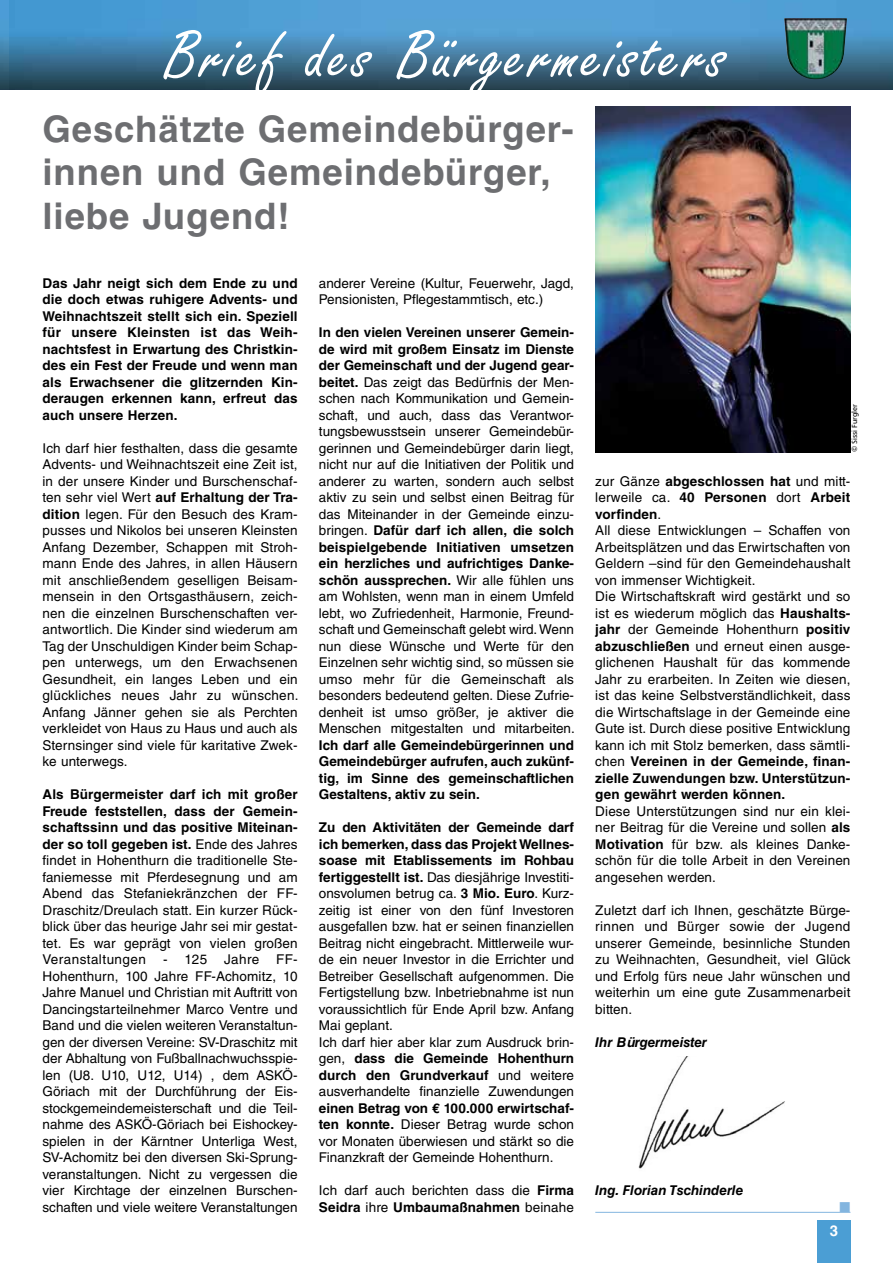
<style>
.page{position:relative;width:893px;height:1263px;background:#fff}
.page>*{position:absolute;margin:0;border:0;box-sizing:border-box;transform-origin:0 0}
.t1{font:72px "Freestyle Scr D";letter-spacing:.05em;color:#fff}
.t2{font:700 36.6px/43px "Helvetica LT Std";letter-spacing:.025em;color:#6d6e71}
.t3{font:700 15px "Helvetica LT Std";color:#fff}
.t4{font:14.25px "Zapf Dingbats";color:#83b5df}
.t5{font:13.5px/16.5px "Helvetica LT Std";color:#000;text-align:justify}
.t6{font:700 13.5px/16.5px "Helvetica LT Std";color:#000;text-align:justify}
.t7{font:italic 700 13.5px "Helvetica LT Std";color:#000}
.t8{font:7.5px "Humanist 777 BT Roman B";color:#000}
.s1{font-weight:700}
</style>
<div class="page">
<img style="left:9px;top:0;width:884px;height:89px">
<img style="left:0;top:0;width:9px;height:89px">
<img style="left:784px;top:18px;width:63px;height:62px">
<div style="left:817px;top:1220px;width:33px;height:43px;background:#4b9ed4"></div>
<hr style="left:595px;top:1212px;width:255px;height:1px;background:#83b5df">
<img style="left:638px;top:1057px;width:147px;height:112px">
<img style="left:595px;top:106px;width:255px;height:347px">
<h1 class="t1" style="left:166px;top:17px;width:562px">Brief des Bürgermeisters</h1>
<h2 class="t2" style="left:43px;top:107px;width:530px">Geschätzte Gemeindebürger&shy;innen und Gemeindebürger, liebe Jugend!</h2>
<p class="t6" style="left:43px;top:275px;width:257px">Das Jahr neigt sich dem Ende zu und die doch etwas ruhigere Advents- und Weihnachtszeit stellt sich ein. Speziell für unsere Kleinsten ist das Weih&shy;nachtsfest in Erwartung des Christkin&shy;des ein Fest der Freude und wenn man als Erwachsener die glitzernden Kin&shy;deraugen erkennen kann, erfreut das auch unsere Herzen.</p>
<p class="t5" style="left:43px;top:440px;width:258px">Ich darf hier festhalten, dass die gesamte Advents- und Weihnachtszeit eine Zeit ist, in der unsere Kinder und Burschenschaf&shy;ten sehr viel Wert <span class="s1">auf Erhaltung der Tra&shy;dition</span> legen. Für den Besuch des Kram&shy;pusses und Nikolos bei unseren Kleinsten Anfang Dezember, Schappen mit Stroh&shy;mann Ende des Jahres, in allen Häusern mit anschließendem geselligen Beisam&shy;mensein in den Ortsgasthäusern, zeich&shy;nen die einzelnen Burschenschaften ver&shy;antwortlich. Die Kinder sind wiederum am Tag der Unschuldigen Kinder beim Schap&shy;pen unterwegs, um den Erwachsenen Gesundheit, ein langes Leben und ein glückliches neues Jahr zu wünschen.<br>Anfang Jänner gehen sie als Perchten verkleidet von Haus zu Haus und auch als Sternsinger sind viele für karitative Zwec&shy;ke unterwegs.</p>
<p class="t5" style="left:43px;top:786px;width:257px"><span class="s1">Als Bürgermeister darf ich mit großer Freude feststellen, dass der Gemein&shy;schaftssinn und das positive Miteinan&shy;der so toll gegeben ist.</span> Ende des Jahres findet in Hohenthurn die traditionelle Ste&shy;faniemesse mit Pferdesegnung und am Abend das Stefaniekränzchen der FF-Draschitz/Dreulach statt. Ein kurzer Rück&shy;blick über das heurige Jahr sei mir gestat&shy;tet. Es war geprägt von vielen großen Veranstaltungen</p>
<p class="t5" style="left:43px;top:951px;width:257px;text-indent:234px">FF-Hohenthurn, 100 Jahre FF-Achomitz, 10<br>Jahre Manuel und Christian mit Auftritt von Dancingstarteilnehmer Marco Ventre und Band und die vielen weiteren Veranstaltun&shy;gen der diversen Vereine: SV-Draschitz mit der Abhaltung von Fußballnachwuchsspie&shy;len (U8. U10, U12, U14) , dem ASKÖ-Göriach mit der Durchführung der Eis&shy;stockgemeindemeisterschaft und die Teil&shy;nahme des ASKÖ-Göriach bei Eishockey&shy;spielen in der Kärntner Unterliga West, SV-Achomitz bei den diversen Ski-Sprung&shy;veranstaltungen. Nicht zu vergessen die vier Kirchtage der einzelnen Burschen&shy;schaften und viele weitere Veranstaltungen</p>
<p class="t5" style="left:163px;top:951px;width:46px">- 125</p>
<p class="t5" style="left:224px;top:951px;width:37px">Jahre</p>
<p class="t5" style="left:319px;top:275px;width:257px">anderer Vereine (Kultur, Feuerwehr, Jagd,<br>Pensionisten, Pflegestammtisch, etc.)</p>
<p class="t5" style="left:319px;top:324px;width:257px"><span class="s1">In den vielen Vereinen unserer Gemein&shy;de wird mit großem Einsatz im Dienste der Gemeinschaft und der Jugend gear&shy;beitet.</span> Das zeigt das Bedürfnis der Men&shy;schen nach Kommunikation und Gemein&shy;schaft, und auch, dass das Verantwor&shy;tungsbewusstsein unserer Gemeindebür&shy;gerinnen und Gemeindebürger darin liegt, nicht nur auf die Initiativen der Politik und anderer zu warten, sondern auch selbst aktiv zu sein und selbst einen Beitrag für das Miteinander in der Gemeinde einzu&shy;bringen. <span class="s1">Dafür darf ich allen, die solch beispielgebende Initiativen umsetzen ein herzliches und aufrichtiges Danke&shy;schön aussprechen.</span> Wir alle fühlen uns am Wohlsten, wenn man in einem Umfeld lebt, wo Zufriedenheit, Harmonie, Freund&shy;schaft und Gemeinschaft gelebt wird. Wenn nun diese Wünsche und Werte für den Einzelnen sehr wichtig sind, so müssen sie umso mehr für die Gemeinschaft als besonders bedeutend gelten. Diese Zufrie&shy;denheit ist umso größer, je aktiver die Menschen mitgestalten und mitarbeiten.</p>
<p class="t6" style="left:319px;top:736px;width:257px">Ich darf alle Gemeindebürgerinnen und Gemeindebürger aufrufen, auch zukünf&shy;tig, im Sinne des gemeinschaftlichen Gestaltens, aktiv zu sein.</p>
<p class="t5" style="left:319px;top:819px;width:257px;text-align:left"><span class="s1">Zu den Aktivitäten der Gemeinde darf ich bemerken, dass das Projekt Wellnes&shy;soase mit Etablissements im Rohbau fertiggestellt ist.</span> Das diesjährige Investiti&shy;onsvolumen betrug ca. <span class="s1">3 Mio. Euro</span>. Kurz&shy;zeitig ist einer von den fünf Investoren ausgefallen bzw. hat er seinen finanziellen Beitrag nicht eingebracht. Mittlerweile wur&shy;de ein neuer Investor in die Errichter und Betreiber Gesellschaft aufgenommen. Die Fertigstellung bzw. Inbetriebnahme ist nun voraussichtlich für Ende April bzw. Anfang Mai geplant.<br>Ich darf hier aber klar zum Ausdruck brin&shy;gen, <span class="s1">dass die Gemeinde Hohenthurn durch den Grundverkauf</span> und weitere ausverhandelte finanzielle Zuwendungen</p>
<p class="t5" style="left:319px;top:1099px;width:257px"><span class="s1">einen Betrag von € 100.000 erwirtschaf&shy;ten konnte.</span> Dieser Betrag wurde schon vor Monaten überwiesen und stärkt so die Finanzkraft der Gemeinde Hohenthurn.</p>
<p class="t5" style="left:319px;top:1182px;width:257px">Ich darf auch berichten dass die <span class="s1">Firma<br>Seidra</span> ihre <span class="s1">Umbaumaßnahmen</span> beinahe</p>
<p class="t8" style="left:850px;top:452px;width:49px;rotate:-90deg">© Sissi Furgler</p>
<p class="t5" style="left:595px;top:473px;width:257px;text-align:left">zur Gänze <span class="s1">abgeschlossen hat</span> und mitt&shy;lerweile ca. <span class="s1">40 Personen</span> dort <span class="s1">Arbeit vorfinden</span>.<br>All diese Entwicklungen – Schaffen von Arbeitsplätzen und das Erwirtschaften von Geldern –sind für den Gemeindehaushalt von immenser Wichtigkeit.<br>Die Wirtschaftskraft wird gestärkt und so ist es wiederum möglich das <span class="s1">Haushalts&shy;jahr</span> der Gemeinde Hohenthurn <span class="s1">positiv abzuschließen</span> und erneut einen ausge&shy;glichenen Haushalt für das kommende Jahr zu erarbeiten. In Zeiten wie diesen, ist das keine Selbstverständlichkeit, dass die Wirtschaftslage in der Gemeinde eine Gute ist. Durch diese positive Entwicklung kann ich mit Stolz bemerken, dass sämtli&shy;chen <span class="s1">Vereinen in der Gemeinde, finan&shy;zielle Zuwendungen bzw. Unterstützun&shy;gen gewährt werden können.</span></p>
<p class="t5" style="left:595px;top:803px;width:257px">Diese Unterstützungen sind nur ein klei&shy;ner Beitrag für die Vereine und sollen <span class="s1">als Motivation</span> für bzw. als kleines Danke&shy;schön für die tolle Arbeit in den Vereinen angesehen werden.</p>
<p class="t5" style="left:595px;top:902px;width:257px">Zuletzt darf ich Ihnen, geschätzte Bürge&shy;rinnen und Bürger sowie der Jugend unserer Gemeinde, besinnliche Stunden zu Weihnachten, Gesundheit, viel Glück und Erfolg fürs neue Jahr wünschen und weiterhin um eine gute Zusammenarbeit bitten.</p>
<p class="t7" style="left:595px;top:1034px;width:113px">Ihr Bürgermeister</p>
<p class="t7" style="left:595px;top:1182px;width:149px">Ing. Florian Tschinderle</p>
<p class="t4" style="left:840px;top:1200px;width:12px">■</p>
<p class="t3" style="left:830px;top:1222px;width:10px">3</p>
</div>
